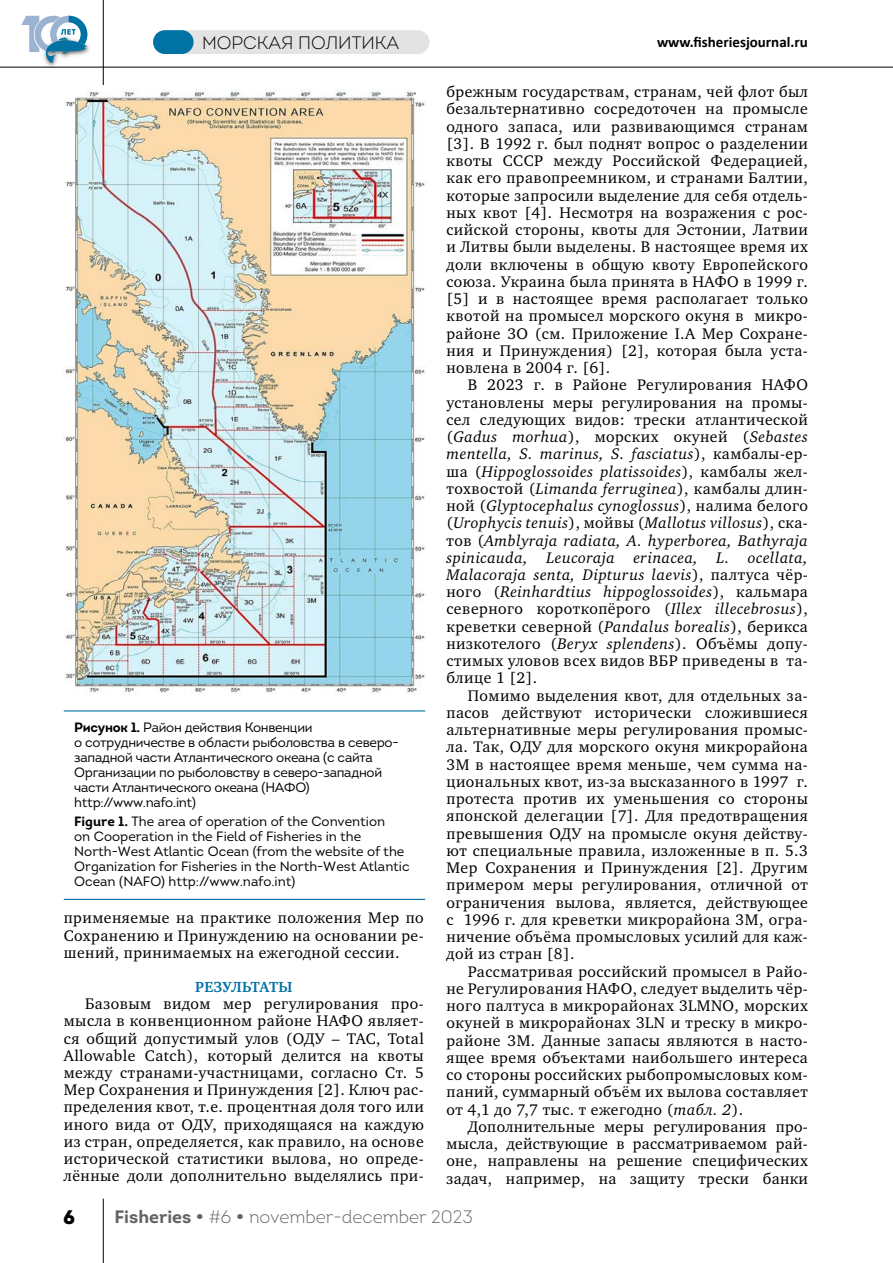
<style>
.page{position:relative;width:893px;height:1263px;background:#fff}
.page>*{position:absolute;margin:0;border:0;box-sizing:border-box;transform-origin:0 0}
.t1{font:19.5px "Intro Black Caps";color:#000}
.t2{font:300 18px "Intro";color:#646363}
.t3{font:300 18px "Intro";color:#000}
.t4{font:15.75px/17.2px "Charter C";letter-spacing:.03em;color:#000;text-align:justify}
.t5{font:700 15px "Calibri";color:#000}
.t6{font:700 15px "Charter C";letter-spacing:.02em;color:#0072a5}
.t7{font:13.5px/15px "Intro";letter-spacing:-.02em;color:#000}
.t8{font:13.5px/15px "Intro";color:#000}
.s1{font-weight:700}
.s2{font-style:italic}
.s3{font-family:"Intro Bold Caps";font-weight:400}
</style>
<div class="page">
<img style="left:41px;top:33px;width:52px;height:34px">
<svg style="left:21px;top:16px;width:66px;height:47px"></svg>
<hr style="left:103px;top:0;width:1px;height:85px;background:#000">
<hr style="left:0;top:67px;width:893px;height:1px;background:#000">
<hr style="left:103px;top:1199px;width:1px;height:64px;background:#000">
<div style="left:153px;top:30px;width:276px;height:24px;background:#e3e3e3;border-radius:12px"></div>
<div style="left:153px;top:30px;width:41px;height:24px;background:#0072a3;border-radius:12px"></div>
<img style="left:64px;top:89px;width:361px;height:605px">
<hr style="left:64px;top:710px;width:361px;height:1px;background:#0072a5">
<hr style="left:64px;top:899px;width:361px;height:1px;background:#0072a5">
<p class="t3" style="left:202px;top:32px;width:199px">МОРСКАЯ ПОЛИТИКА</p>
<p class="t5" style="left:657px;top:31px;width:152px">www.fisheriesjournal.ru</p>
<p class="t7" style="left:74px;top:720px;width:326px"><span class="s1">Рисунок 1.</span> Район действия Конвенции<br>о сотрудничестве в области рыболовства в северо&shy;западной части Атлантического океана (с сайта Организации по рыболовству в северо-западной части Атлантического океана (НАФО) http://www.nafo.int)</p>
<p class="t8" style="left:74px;top:814px;width:337px"><span class="s1">Figure 1.</span> The area of operation of the Convention<br>on Cooperation in the Field of Fisheries in the North-West Atlantic Ocean (from the website of the Organization for Fisheries in the North-West Atlantic Ocean (NAFO) http://www.nafo.int)</p>
<p class="t4" style="left:64px;top:910px;width:362px">применяемые на практике положения Мер по Сохранению и Принуждению на основании ре&shy;шений, принимаемых на ежегодной сессии.</p>
<p class="t6" style="left:195px;top:978px;width:99px">РЕЗУЛЬТАТЫ</p>
<p class="t4" style="left:64px;top:995px;width:362px;text-indent:21px">Базовым видом мер регулирования про&shy;мысла в конвенционном районе НАФО являет&shy;ся общий допустимый улов (ОДУ – TAC, Total Allowable Catch), который делится на квоты между странами-участницами, согласно Ст. 5<br>Мер Сохранения и Принуждения [2]. Ключ рас&shy;пределения квот, т.е. процентная доля того или иного вида от ОДУ, приходящаяся на каждую из стран, определяется, как правило, на основе исторической статистики вылова, но опреде&shy;лённые доли дополнительно выделялись при-</p>
<p class="t4" style="left:446px;top:83px;width:363px">брежным государствам, странам, чей флот был безальтернативно сосредоточен на промысле одного запаса, или развивающимся странам [3]. В 1992 г. был поднят вопрос о разделении квоты СССР между Российской Федерацией, как его правопреемником, и странами Балтии, которые запросили выделение для себя отдель&shy;ных квот [4]. Несмотря на возражения с рос&shy;сийской стороны, квоты для Эстонии, Латвии и Литвы были выделены. В настоящее время их доли включены в общую квоту Европейского союза. Украина была принята в НАФО в 1999 г. [5] и в настоящее время располагает только квотой на промысел морского окуня в микро&shy;районе 3О (см. Приложение I.A Мер Сохране&shy;ния и Принуждения) [2], которая была уста&shy;новлена в 2004 г. [6].</p>
<p class="t4" style="left:446px;top:376px;width:363px;text-indent:21px">В 2023 г. в Районе Регулирования НАФО установлены меры регулирования на промы&shy;сел следующих видов: трески атлантической (<span class="s2">Gadus morhua</span>), морских окуней (<span class="s2">Sebastes mentella, S. marinus, S. fasciatus</span>), камбалы-ер&shy;ша (<span class="s2">Hippoglossoides platissoides</span>), камбалы жел&shy;тохвостой (<span class="s2">Limanda ferruginea</span>), камбалы длин&shy;ной (<span class="s2">Glyptocephalus cynoglossus</span>), налима белого (<span class="s2">Urophycis tenuis</span>), мойвы (<span class="s2">Mallotus villosus</span>), ска&shy;тов (<span class="s2">Amblyraja radiata, A. hyperborea, Bathyraja spinicauda, Leucoraja erinacea, L. ocellata, Malacoraja senta, Dipturus laevis</span>), палтуса чёр&shy;ного (<span class="s2">Reinhardtius hippoglossoides</span>), кальмара северного короткопёрого (<span class="s2">Illex illecebrosus</span>), креветки северной (<span class="s2">Pandalus borealis</span>), берикса низкотелого (<span class="s2">Beryx splendens</span>). Объёмы допу&shy;стимых уловов всех видов ВБР приведены в та&shy;блице 1 [2].</p>
<p class="t4" style="left:446px;top:687px;width:363px;text-indent:21px">Помимо выделения квот, для отдельных за&shy;пасов действуют исторически сложившиеся альтернативные меры регулирования промыс&shy;ла. Так, ОДУ для морского окуня микрорайона 3М в настоящее время меньше, чем сумма на&shy;циональных квот, из-за высказанного в 1997 г. протеста против их уменьшения со стороны японской делегации [7]. Для предотвращения превышения ОДУ на промысле окуня действу&shy;ют специальные правила, изложенные в п. 5.3<br>Мер Сохранения и Принуждения [2]. Другим примером меры регулирования, отличной от ограничения вылова, является, действующее с 1996 г. для креветки микрорайона 3М, огра&shy;ничение объёма промысловых усилий для каж&shy;дой из стран [8].</p>
<p class="t4" style="left:446px;top:963px;width:363px;text-indent:21px">Рассматривая российский промысел в Райо&shy;не Регулирования НАФО, следует выделить чёр&shy;ного палтуса в микрорайонах 3LMNO, морских окуней в микрорайонах 3LN и треску в микро&shy;районе 3М. Данные запасы являются в насто&shy;ящее время объектами наибольшего интереса со стороны российских рыбопромысловых ком&shy;паний, суммарный объём их вылова составляет от 4,1 до 7,7 тыс. т ежегодно (<span class="s2">табл. 2</span>).</p>
<p class="t4" style="left:446px;top:1118px;width:363px;text-indent:21px">Дополнительные меры регулирования про&shy;мысла, действующие в рассматриваемом рай&shy;оне, направлены на решение специфических задач, например, на защиту трески банки</p>
<p class="t1" style="left:63px;top:1204px;width:14px">6</p>
<p class="t2" style="left:115px;top:1205px;width:360px"><span class="s1">Fisheries</span> <span class="s3">•</span> #6 <span class="s3">•</span> november-december 2023</p>
</div>
